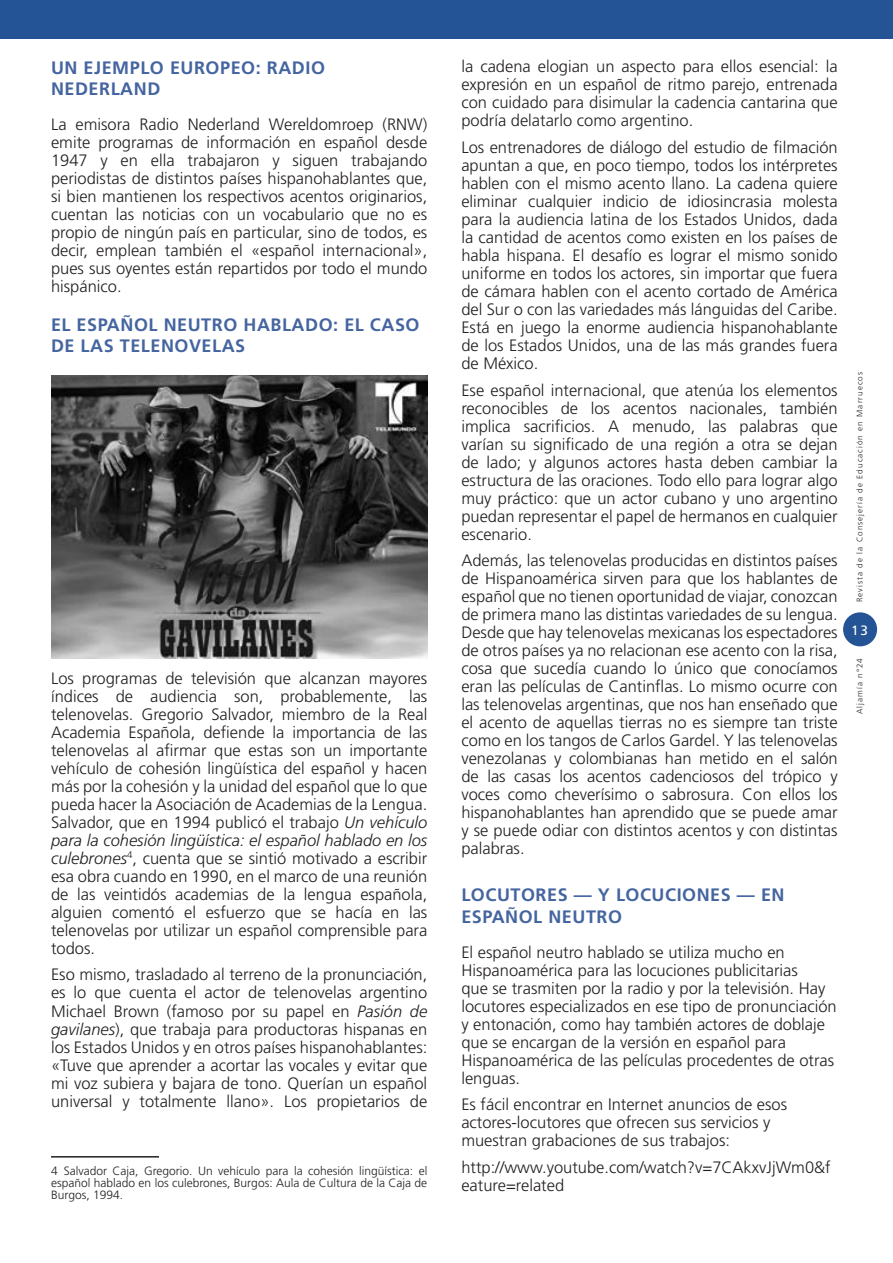
<style>
.page{position:relative;width:893px;height:1263px;background:#fff}
.page>*{position:absolute;margin:0;border:0;box-sizing:border-box;transform-origin:0 0}
.T2{font:700 18px/21.6px "Frutiger";letter-spacing:.03em;color:#4565a0}
.n00{font:300 16.5px/18px "Frutiger";color:#231f20;text-align:justify}
.t1{font:13.5px "Frutiger";color:#fff}
.note{font:300 12px/12px "Frutiger";color:#231f20;text-align:justify}
.t2{font:300 8.1px "Frutiger";letter-spacing:.13em;color:#231f20}
.s1{font-style:italic}
</style>
<div class="page">
<div style="left:0;top:0;width:893px;height:38px;background:#245495"></div>
<hr style="left:51px;top:1156px;width:108px;height:1px;background:#231f20">
<img style="left:51px;top:376px;width:376px;height:282px">
<div style="left:843px;top:612px;width:34px;height:34px;background:#245495;border-radius:50%"></div>
<p class="T2" style="left:51px;top:56px;width:276px">UN EJEMPLO EUROPEO: RADIO<br>NEDERLAND</p>
<p class="n00" style="left:51px;top:115px;width:378px">La emisora Radio Nederland Wereldomroep (RNW) emite programas de información en español desde 1947 y en ella trabajaron y siguen trabajando periodistas de distintos países hispanohablantes que, si bien mantienen los respectivos acentos originarios, cuentan las noticias con un vocabulario que no es propio de ningún país en particular, sino de todos, es decir, emplean también el «español internacional», pues sus oyentes están repartidos por todo el mundo hispánico.</p>
<p class="T2" style="left:51px;top:314px;width:370px">EL ESPAÑOL NEUTRO HABLADO: EL CASO<br>DE LAS TELENOVELAS</p>
<p class="n00" style="left:51px;top:669px;width:378px">Los programas de televisión que alcanzan mayores índices de audiencia son, probablemente, las telenovelas. Gregorio Salvador, miembro de la Real Academia Española, defiende la importancia de las telenovelas al afirmar que estas son un importante vehículo de cohesión lingüística del español y hacen más por la cohesión y la unidad del español que lo que pueda hacer la Asociación de Academias de la Lengua.<br>Salvador, que en 1994 publicó el trabajo <span class="s1">Un vehículo para la cohesión lingüística: el español hablado en los culebrones</span><sup>4</sup>, cuenta que se sintió motivado a escribir esa obra cuando en 1990, en el marco de una reunión de las veintidós academias de la lengua española, alguien comentó el esfuerzo que se hacía en las telenovelas por utilizar un español comprensible para todos.</p>
<p class="n00" style="left:51px;top:966px;width:378px">Eso mismo, trasladado al terreno de la pronunciación, es lo que cuenta el actor de telenovelas argentino Michael Brown (famoso por su papel en <span class="s1">Pasión de gavilanes</span>), que trabaja para productoras hispanas en los Estados Unidos y en otros países hispanohablantes: «Tuve que aprender a acortar las vocales y evitar que mi voz subiera y bajara de tono. Querían un español universal y totalmente llano». Los propietarios de</p>
<p class="note" style="left:51px;top:1165px;width:378px">4 Salvador Caja, Gregorio. Un vehículo para la cohesión lingüística: el español hablado en los culebrones, Burgos: Aula de Cultura de la Caja de Burgos, 1994.</p>
<p class="n00" style="left:461px;top:58px;width:378px">la cadena elogian un aspecto para ellos esencial: la expresión en un español de ritmo parejo, entrenada con cuidado para disimular la cadencia cantarina que podría delatarlo como argentino.</p>
<p class="n00" style="left:461px;top:138px;width:378px">Los entrenadores de diálogo del estudio de filmación apuntan a que, en poco tiempo, todos los intérpretes hablen con el mismo acento llano. La cadena quiere eliminar cualquier indicio de idiosincrasia molesta para la audiencia latina de los Estados Unidos, dada la cantidad de acentos como existen en los países de habla hispana. El desafío es lograr el mismo sonido uniforme en todos los actores, sin importar que fuera de cámara hablen con el acento cortado de América del Sur o con las variedades más lánguidas del Caribe.<br>Está en juego la enorme audiencia hispanohablante de los Estados Unidos, una de las más grandes fuera de México.</p>
<p class="n00" style="left:461px;top:381px;width:378px">Ese español internacional, que atenúa los elementos reconocibles de los acentos nacionales, también implica sacrificios. A menudo, las palabras que varían su significado de una región a otra se dejan de lado; y algunos actores hasta deben cambiar la estructura de las oraciones. Todo ello para lograr algo muy práctico: que un actor cubano y uno argentino puedan representar el papel de hermanos en cualquier escenario.</p>
<p class="n00" style="left:461px;top:551px;width:378px">Además, las telenovelas producidas en distintos países de Hispanoamérica sirven para que los hablantes de español que no tienen oportunidad de viajar, conozcan de primera mano las distintas variedades de su lengua.<br>Desde que hay telenovelas mexicanas los espectadores de otros países ya no relacionan ese acento con la risa, cosa que sucedía cuando lo único que conocíamos eran las películas de Cantinflas. Lo mismo ocurre con las telenovelas argentinas, que nos han enseñado que el acento de aquellas tierras no es siempre tan triste como en los tangos de Carlos Gardel. Y las telenovelas venezolanas y colombianas han metido en el salón de las casas los acentos cadenciosos del trópico y voces como cheverísimo o sabrosura. Con ellos los hispanohablantes han aprendido que se puede amar y se puede odiar con distintos acentos y con distintas palabras.</p>
<p class="T2" style="left:461px;top:884px;width:325px">LOCUTORES — Y LOCUCIONES — EN<br>ESPAÑOL NEUTRO</p>
<p class="n00" style="left:461px;top:943px;width:377px;text-align:left">El español neutro hablado se utiliza mucho en Hispanoamérica para las locuciones publicitarias<br>que se trasmiten por la radio y por la televisión. Hay locutores especializados en ese tipo de pronunciación y entonación, como hay también actores de doblaje que se encargan de la versión en español para Hispanoamérica de las películas procedentes de otras lenguas.</p>
<p class="n00" style="left:461px;top:1095px;width:327px;text-align:left">Es fácil encontrar en Internet anuncios de esos actores-locutores que ofrecen sus servicios y muestran grabaciones de sus trabajos:</p>
<p class="n00" style="left:461px;top:1158px;width:371px">http://www.youtube.com/watch?v=7CAkxvJjWm0&amp;f eature=related</p>
<p class="t2" style="left:855px;top:602px;width:232px;rotate:-90deg">Revista de la Consejería de Educación en Marruecos</p>
<p class="t1" style="left:851px;top:622px;width:18px">13</p>
<p class="t2" style="left:855px;top:714px;width:58px;rotate:-90deg">Aljamía n°24</p>
</div>
